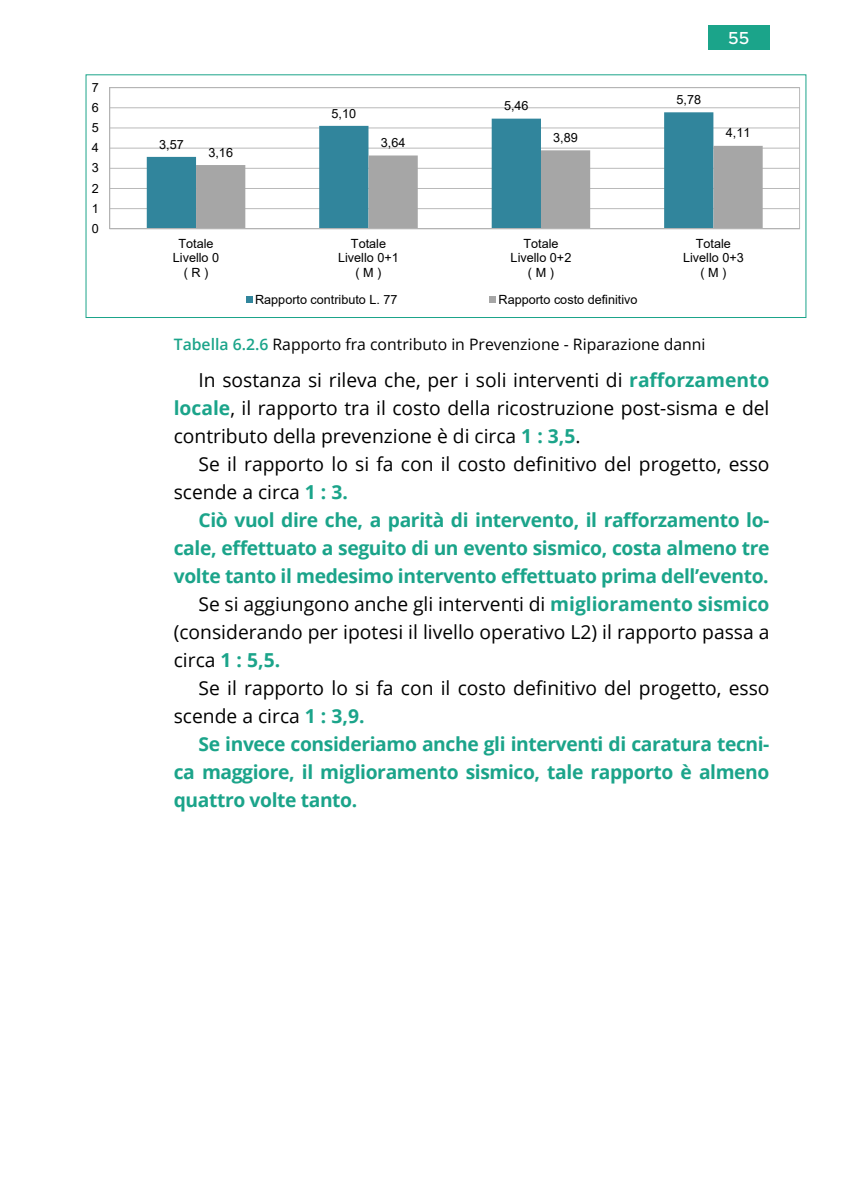
<style>
.page{position:relative;width:844px;height:1191px;background:#fff}
.page>*{position:absolute;margin:0;border:0;box-sizing:border-box;transform-origin:0 0}
.t1{font:19.25px/28px "Open Sans";color:#000;text-align:justify}
.t2{font:700 19.25px "Open Sans";letter-spacing:-.02em;color:#1ba48a}
.t3{font:500 17.5px "Metropolis";color:#fff}
.t4{font:15.75px "Open Sans";color:#000}
.t5{font:12.6px/14.5px "Arial";color:#000;text-align:center}
.s1{font-weight:600;color:#1ba48a}
.s2{font-weight:700;color:#1ba48a}
.s3{font-weight:400;color:#000}
</style>
<div class="page">
<div style="left:707px;top:25px;width:62px;height:25px;background:#1ba48a"></div>
<svg style="left:109px;top:87px;width:690px;height:141px"></svg>
<svg style="left:147px;top:112px;width:566px;height:116px"></svg>
<svg style="left:196px;top:146px;width:566px;height:82px"></svg>
<hr style="left:110px;top:228px;width:689px;height:1px;background:#b3b3b3">
<hr style="left:109px;top:88px;width:1px;height:141px;background:#b3b3b3">
<div style="left:246px;top:296px;width:6px;height:7px;background:#31859c"></div>
<div style="left:489px;top:296px;width:6px;height:7px;background:#a6a6a6"></div>
<div style="left:86px;top:74px;width:720px;height:244px;border:1px solid #1ba48a"></div>
<p class="t5" style="left:92px;top:80px;width:9px">7</p>
<p class="t5" style="left:92px;top:100px;width:9px">6</p>
<p class="t5" style="left:92px;top:120px;width:9px">5</p>
<p class="t5" style="left:92px;top:140px;width:9px">4</p>
<p class="t5" style="left:92px;top:161px;width:9px">3</p>
<p class="t5" style="left:92px;top:181px;width:9px">2</p>
<p class="t5" style="left:92px;top:201px;width:9px">1</p>
<p class="t5" style="left:92px;top:221px;width:9px">0</p>
<p class="t5" style="left:159px;top:137px;width:26px">3,57</p>
<p class="t5" style="left:208px;top:145px;width:26px">3,16</p>
<p class="t5" style="left:331px;top:106px;width:26px">5,10</p>
<p class="t5" style="left:504px;top:98px;width:26px">5,46</p>
<p class="t5" style="left:676px;top:92px;width:26px">5,78</p>
<p class="t3" style="left:728px;top:27px;width:23px">55</p>
<p class="t5" style="left:381px;top:135px;width:26px">3,64</p>
<p class="t5" style="left:553px;top:130px;width:26px">3,89</p>
<p class="t5" style="left:725px;top:126px;width:26px">4,11</p>
<p class="t5" style="left:173px;top:236px;width:48px">Totale<br>Livello 0 ( R )</p>
<p class="t5" style="left:338px;top:236px;width:62px">Totale<br>Livello 0+1 ( M )</p>
<p class="t5" style="left:510px;top:236px;width:62px">Totale<br>Livello 0+2 ( M )</p>
<p class="t5" style="left:683px;top:236px;width:62px">Totale<br>Livello 0+3 ( M )</p>
<p class="t5" style="left:255px;top:292px;width:144px">Rapporto contributo L. 77</p>
<p class="t5" style="left:498px;top:292px;width:140px">Rapporto costo definitivo</p>
<p class="t4" style="left:174px;top:333px;width:533px"><span class="s1">Tabella 6.2.6</span> Rapporto fra contributo in Prevenzione - Riparazione danni</p>
<p class="t1" style="left:174px;top:365px;width:597px;text-indent:25px">In sostanza si rileva che, per i soli interventi di <span class="s2">rafforzamento locale</span>, il rapporto tra il costo della ricostruzione post-sisma e del contributo della prevenzione è di circa <span class="s2">1 : 3,5</span>.</p>
<p class="t1" style="left:174px;top:449px;width:597px;text-indent:25px">Se il rapporto lo si fa con il costo definitivo del progetto, esso scende a circa <span class="s2">1 : 3.</span></p>
<p class="t2" style="left:198px;top:506px;width:572px">Ciò vuol dire che, a parità di intervento, il rafforzamento lo-</p>
<p class="t2" style="left:174px;top:534px;width:597px">cale, effettuato a seguito di un evento sismico, costa almeno tre</p>
<p class="t2" style="left:174px;top:562px;width:596px">volte tanto il medesimo intervento effettuato prima dell’evento.</p>
<p class="t1" style="left:198px;top:589px;width:572px">Se si aggiungono anche gli interventi di <span class="s2">miglioramento sismico</span></p>
<p class="t1" style="left:174px;top:617px;width:597px">(considerando per ipotesi il livello operativo L2) il rapporto passa a</p>
<p class="t2" style="left:174px;top:646px;width:108px"><span class="s3">circa</span> 1 : 5,5.</p>
<p class="t1" style="left:198px;top:673px;width:572px">Se il rapporto lo si fa con il costo definitivo del progetto, esso</p>
<p class="t1" style="left:174px;top:701px;width:192px">scende a circa <span class="s2">1 : 3,9.</span></p>
<p class="t2" style="left:198px;top:730px;width:572px">Se invece consideriamo anche gli interventi di caratura tecni-</p>
<p class="t2" style="left:174px;top:758px;width:597px">ca maggiore, il miglioramento sismico, tale rapporto è almeno</p>
<p class="t2" style="left:174px;top:786px;width:185px">quattro volte tanto.</p>
</div>
